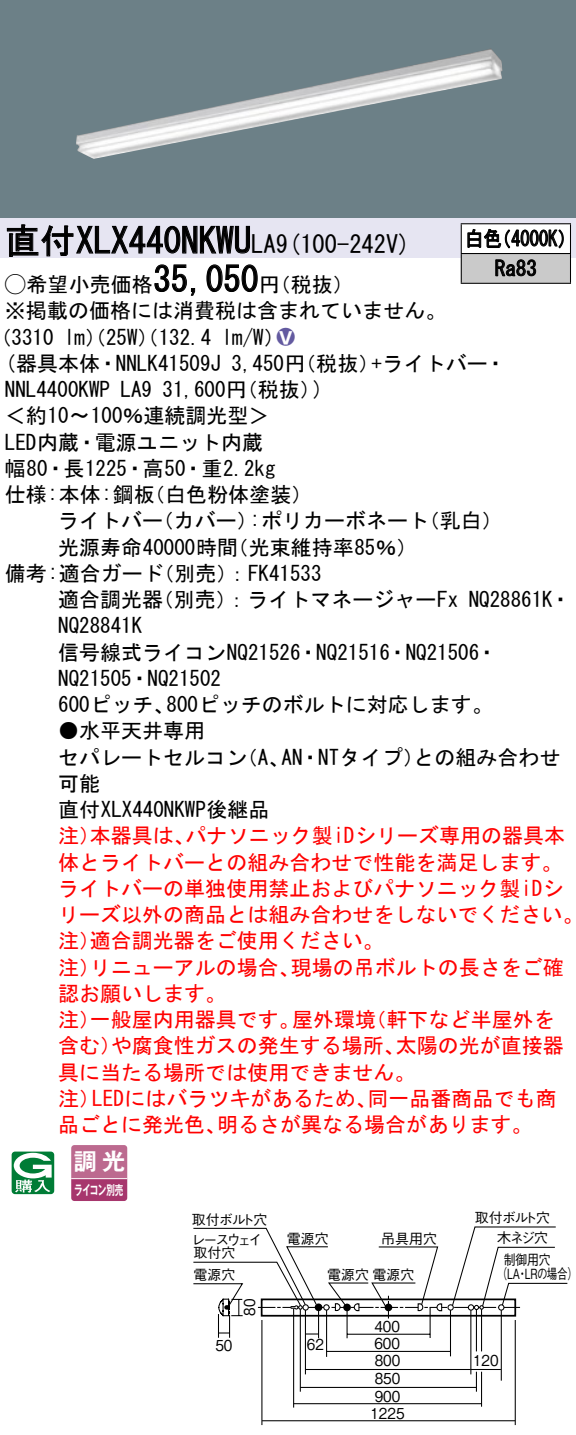
<style>
.page{position:relative;width:576px;height:1435px;background:#fff}
.page>*{position:absolute;margin:0;border:0;box-sizing:border-box;transform-origin:0 0}
.t1{font:35px "MS Gothic";color:#000}
.t2{font:24.5px "MS Gothic";color:#000}
.t3{font:23.1px "Gothic MB101 Pro De Bold 90 pv RKSJ H";color:#fff}
.t4{font:21px/26.2px "MS Gothic";color:#000}
.t5{font:21px/26.2px "MS Gothic";color:#f00}
.t6{font:21px/29.8px "MS Gothic";color:#000;scale:.88 1}
.t7{font:21px "Ford Classification 1";color:#635aa0}
.t8{font:15.05px/17.2px "Gothic BBB Pro Medium 90 pv RKSJ H";color:#000;scale:.9 1}
.t9{font:14px "Gothic BBB Pro Medium 90 pv RKSJ H";letter-spacing:-.02em;color:#000}
.t10{font:14px/14px "Gothic BBB Pro Medium 90 pv RKSJ H";letter-spacing:-.02em;color:#000;scale:.85 1}
.t11{font:14px "Gothic BBB Pro Medium 90 pv RKSJ H";letter-spacing:-.02em;color:#000;scale:.75 1}
.t12{font:13.3px "Gothic MB101 Pro De Bold 90 pv RKSJ H";letter-spacing:-.05em;color:#fff;scale:.65 1}
.s1{font-size:24.5px}
.s2{font-family:"Ford Classification 1"}
.s3{color:#fff}
</style>
<div class="page">
<div style="left:0;top:0;width:575px;height:218px;background:#6c8087"></div>
<img style="left:76px;top:49px;width:426px;height:110px">
<div style="left:0;top:218px;width:575px;height:40px;background:#e6e5f2"></div>
<svg style="left:6px;top:224px;width:244px;height:33px"></svg>
<svg style="left:154px;top:264px;width:42px;height:32px"></svg>
<svg style="left:206px;top:264px;width:52px;height:28px"></svg>
<svg style="left:12px;top:1152px;width:42px;height:42px"></svg>
<svg style="left:71px;top:1145px;width:56px;height:56px;background:#b45782"></svg>
<hr style="left:71px;top:1178px;width:56px;height:1px;background:#fff">
<div style="left:461px;top:224px;width:109px;height:30px;background:#fff"></div>
<div style="left:461px;top:254px;width:109px;height:29px;background:#cacaca"></div>
<hr style="left:460px;top:223px;width:110px;height:1px;background:#000">
<hr style="left:569px;top:224px;width:2px;height:29px;background:#000">
<hr style="left:460px;top:253px;width:110px;height:1px;background:#000">
<svg style="left:460px;top:224px;width:1px;height:59px"></svg>
<hr style="left:569px;top:254px;width:2px;height:29px;background:#000">
<hr style="left:460px;top:283px;width:110px;height:1px;background:#000">
<svg style="left:467px;top:229px;width:96px;height:20px"></svg>
<svg style="left:495px;top:259px;width:41px;height:17px"></svg>
<hr style="left:326px;top:1309px;width:1px;height:48px;background:#000">
<hr style="left:305px;top:1310px;width:1px;height:64px;background:#000">
<hr style="left:299px;top:1309px;width:2px;height:83px;background:#000">
<hr style="left:475px;top:1372px;width:2px;height:20px;background:#000">
<hr style="left:470px;top:1310px;width:1px;height:64px;background:#000">
<hr style="left:293px;top:1309px;width:1px;height:99px;background:#000">
<hr style="left:480px;top:1372px;width:2px;height:35px;background:#000">
<hr style="left:475px;top:1310px;width:2px;height:41px;background:#000">
<hr style="left:480px;top:1309px;width:2px;height:42px;background:#000">
<hr style="left:261px;top:1320px;width:1px;height:105px;background:#000">
<hr style="left:514px;top:1320px;width:1px;height:105px;background:#000">
<hr style="left:326px;top:1351px;width:124px;height:1px;background:#000">
<hr style="left:305px;top:1369px;width:165px;height:1px;background:#000">
<hr style="left:300px;top:1387px;width:176px;height:1px;background:#000">
<hr style="left:293px;top:1403px;width:188px;height:1px;background:#000">
<hr style="left:262px;top:1420px;width:253px;height:1px;background:#000">
<hr style="left:449px;top:1310px;width:2px;height:46px;background:#000">
<svg style="left:193px;top:1226px;width:375px;height:112px"></svg>
<div style="left:498px;top:1304px;width:6px;height:7px;border:1px solid #000;border-radius:50%"></div>
<hr style="left:500px;top:1310px;width:1px;height:71px;background:#000">
<svg style="left:471px;top:1369px;width:29px;height:1px"></svg>
<h1 class="t1" style="left:5px;top:223px;width:272px">直付XLX440NKWU<span class="s1">LA</span></h1>
<p class="t4" style="left:259px;top:271px;width:96px">（円税抜(</p>
<p class="t2" style="left:276px;top:232px;width:136px">(9 100-242 (V</p>
<h1 class="t1" style="left:153px;top:262px;width:106px">35,050</h1>
<p class="t4" style="left:5px;top:271px;width:442px"><span class="s2">A</span>希望小売価格<br>※掲載の価格には消費税は含まれていません。</p>
<p class="t7" style="left:277px;top:326px;width:19px">2<span class="s3">8</span></p>
<p class="t4" style="left:222px;top:324px;width:64px">l m (W/</p>
<p class="t4" style="left:-9px;top:324px;width:65px">（3310</p>
<p class="t4" style="left:64px;top:324px;width:149px">lm）（25 ）（W 132.4</p>
<p class="t6" style="left:494px;top:224px;width:49px;text-indent:-30px">白色<br>Ra83</p>
<p class="t6" style="left:492px;top:224px;width:96px">（4000 (K</p>
<p class="t4" style="left:5px;top:350px;width:217px">(器具本体・NNLK41509J</p>
<p class="t4" style="left:371px;top:350px;width:136px">+ライトバー・</p>
<p class="t4" style="left:231px;top:350px;width:149px">3,450 （円税抜）</p>
<p class="t4" style="left:162px;top:376px;width:160px">31,600 （円税抜(</p>
<p class="t4" style="left:313px;top:376px;width:12px">(</p>
<p class="t4" style="left:5px;top:376px;width:106px">NNL4400KWP</p>
<p class="t4" style="left:5px;top:403px;width:266px">＜約10〜100％連続調光型&lt;</p>
<p class="t4" style="left:5px;top:429px;width:259px">LED内蔵・電源ユニット内蔵</p>
<p class="t4" style="left:5px;top:455px;width:272px">幅80・長1225・高50・重2.2kg</p>
<p class="t4" style="left:144px;top:481px;width:170px">（白色粉体塗装(</p>
<p class="t4" style="left:120px;top:376px;width:33px">LA9</p>
<p class="t4" style="left:5px;top:481px;width:151px">仕様:本体:鋼板</p>
<p class="t4" style="left:58px;top:508px;width:106px">ライトバー</p>
<p class="t4" style="left:153px;top:508px;width:106px">（カバー）</p>
<p class="t4" style="left:250px;top:508px;width:181px">:ポリカーボネート</p>
<p class="t4" style="left:418px;top:508px;width:85px">（乳白(</p>
<p class="t4" style="left:153px;top:534px;width:169px;text-indent:-95px">光源寿命40000時間<br>（別売：） FK41533</p>
<p class="t4" style="left:227px;top:534px;width:191px">（光束維持率85％(</p>
<p class="t4" style="left:5px;top:560px;width:160px">備考:適合ガード</p>
<p class="t4" style="left:153px;top:586px;width:307px">（別売：）ライトマネージャーFx</p>
<p class="t4" style="left:58px;top:586px;width:106px">適合調光器</p>
<p class="t4" style="left:58px;top:613px;width:85px">NQ28841K</p>
<p class="t4" style="left:58px;top:639px;width:441px">信号線式ライコンNQ21526・NQ21516・NQ21506・</p>
<p class="t4" style="left:58px;top:665px;width:164px">NQ21505・NQ21502</p>
<p class="t4" style="left:166px;top:691px;width:328px">800ピッチのボルトに対応します。</p>
<p class="t4" style="left:468px;top:586px;width:104px">NQ28861 ・K</p>
<p class="t4" style="left:58px;top:691px;width:118px">600ピッチ、</p>
<p class="t4" style="left:58px;top:718px;width:148px">●水平天井専用</p>
<p class="t4" style="left:281px;top:744px;width:144px">AN・NTタイプ）</p>
<p class="t4" style="left:413px;top:744px;width:148px">との組み合わせ</p>
<p class="t4" style="left:58px;top:744px;width:213px">セパレートセルコン可能<br>直付XLX440NKWP後継品</p>
<p class="t5" style="left:185px;top:823px;width:381px">パナソニック製iDシリーズ専用の器具本</p>
<p class="t4" style="left:237px;top:744px;width:54px">（、A</p>
<p class="t5" style="left:58px;top:823px;width:43px">注）</p>
<p class="t5" style="left:58px;top:849px;width:505px">体とライトバーとの組み合わせで性能を満足します。</p>
<p class="t5" style="left:58px;top:875px;width:507px">ライトバーの単独使用禁止およびパナソニック製iDシ</p>
<p class="t5" style="left:58px;top:901px;width:526px">リーズ以外の商品とは組み合わせをしないでください。</p>
<p class="t5" style="left:90px;top:928px;width:295px">適合調光器をご使用ください。</p>
<p class="t5" style="left:90px;top:823px;width:106px">本器具は、</p>
<p class="t5" style="left:58px;top:928px;width:43px">注）</p>
<p class="t5" style="left:290px;top:954px;width:275px">現場の吊ボルトの長さをご確</p>
<p class="t5" style="left:58px;top:954px;width:169px">注）<br>認お願いします。</p>
<p class="t5" style="left:90px;top:954px;width:211px">リニューアルの場合、</p>
<p class="t5" style="left:90px;top:1006px;width:211px">一般屋内用器具です。</p>
<p class="t5" style="left:292px;top:1006px;width:85px">屋外環境</p>
<p class="t5" style="left:365px;top:1006px;width:190px">（軒下など半屋外を</p>
<p class="t5" style="left:58px;top:1006px;width:43px">注）</p>
<p class="t5" style="left:111px;top:1033px;width:295px">や腐食性ガスの発生する場所、</p>
<p class="t5" style="left:395px;top:1033px;width:170px">太陽の光が直接器</p>
<p class="t5" style="left:58px;top:1033px;width:64px">含む）</p>
<p class="t5" style="left:58px;top:1059px;width:358px">具に当たる場所では使用できません。</p>
<p class="t5" style="left:367px;top:1085px;width:190px">同一品番商品でも商</p>
<p class="t5" style="left:92px;top:1085px;width:286px">LEDにはバラツキがあるため、</p>
<p class="t5" style="left:58px;top:1085px;width:43px">注）</p>
<p class="t5" style="left:58px;top:1111px;width:169px">品ごとに発光色、</p>
<p class="t5" style="left:217px;top:1111px;width:317px">明るさが異なる場合があります。</p>
<p class="t3" style="left:74px;top:1142px;width:53px">調光</p>
<p class="t12" style="left:74px;top:1179px;width:77px">ライコン別売</p>
<p class="t9" style="left:192px;top:1209px;width:77px">取付ボルト穴</p>
<p class="t9" style="left:191px;top:1228px;width:72px">レースウェイ</p>
<p class="t9" style="left:193px;top:1242px;width:43px">取付穴</p>
<p class="t9" style="left:193px;top:1264px;width:43px">電源穴</p>
<p class="t8" style="left:239px;top:1316px;width:20px;rotate:-90deg">80</p>
<p class="t8" style="left:215px;top:1335px;width:20px">50</p>
<p class="t9" style="left:287px;top:1227px;width:43px">電源穴</p>
<p class="t9" style="left:381px;top:1227px;width:57px">吊具用穴</p>
<p class="t9" style="left:327px;top:1263px;width:89px">電源穴電源穴</p>
<p class="t8" style="left:307px;top:1334px;width:20px">62</p>
<p class="t8" style="left:374px;top:1316px;width:30px">400</p>
<p class="t8" style="left:374px;top:1333px;width:30px">600</p>
<p class="t8" style="left:374px;top:1368px;width:30px">850</p>
<p class="t8" style="left:374px;top:1350px;width:30px">800</p>
<p class="t8" style="left:370px;top:1385px;width:39px">900<br>1225</p>
<p class="t9" style="left:474px;top:1207px;width:77px">取付ボルト穴</p>
<p class="t9" style="left:497px;top:1227px;width:53px">木ネジ穴</p>
<p class="t10" style="left:496px;top:1251px;width:97px;text-indent:7px">制御用穴<br>（LA LRの場合(</p>
<p class="t11" style="left:517px;top:1263px;width:15px">・</p>
<p class="t8" style="left:473px;top:1350px;width:30px">120</p>
</div>
